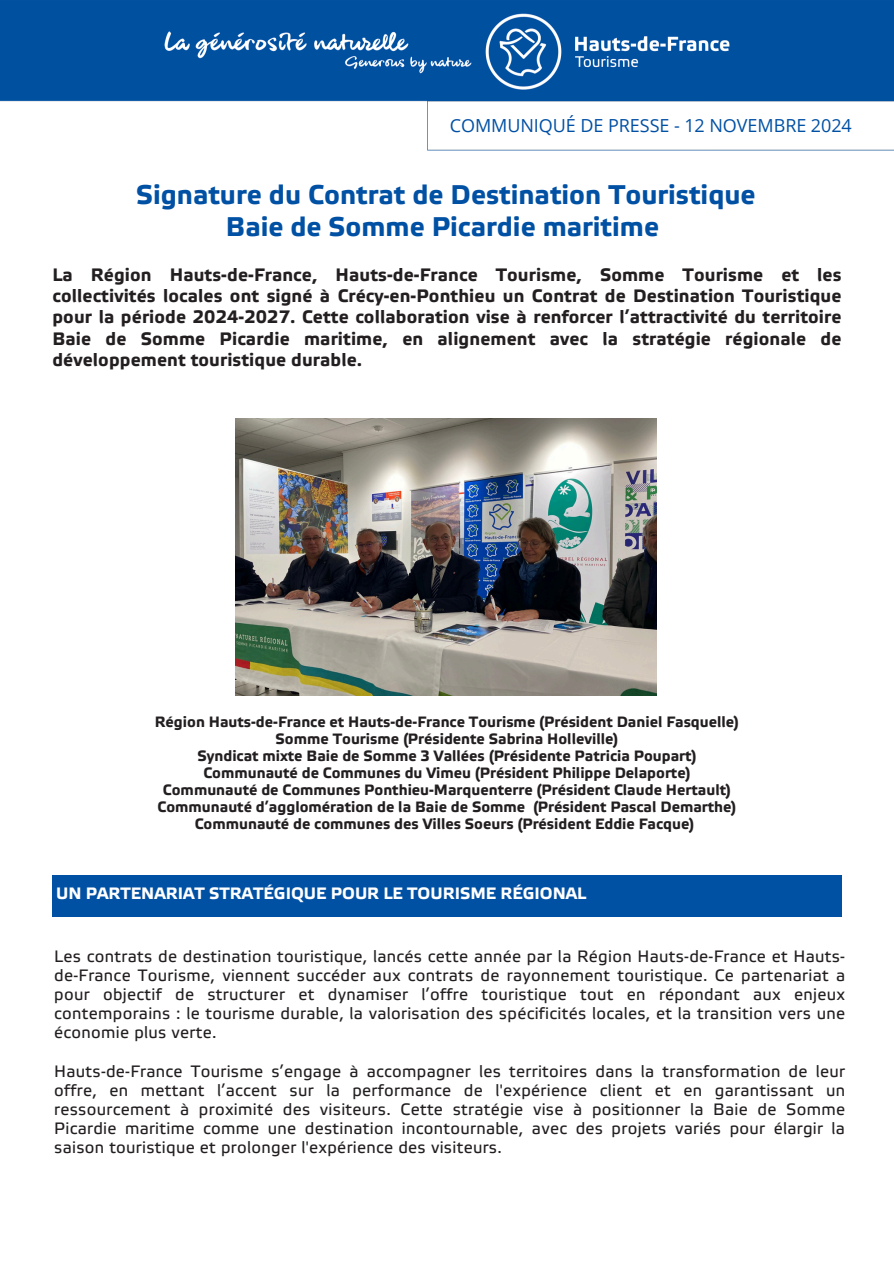
<style>
.page{position:relative;width:894px;height:1264px;background:#fff}
.page>*{position:absolute;margin:0;border:0;box-sizing:border-box;transform-origin:0 0}
.t1{font:700 27px/31.5px "Etelka Text Pro";color:#0050a4;text-align:center}
.t2{font:700 18px/21.3px "Etelka Text Pro";letter-spacing:.005em;color:#231f20;text-align:justify}
.t3{font:18px "Open Sans";letter-spacing:-.005em;color:#0050a4}
.t4{font:16.5px/19.2px "Etelka Text Pro";letter-spacing:.02em;color:#231f20;text-align:justify}
.t5{font:700 16.5px "Etelka Text Pro";color:#fff}
.t6{font:700 15px "Etelka Text Pro";color:#231f20}
.s1{color:#fff}
</style>
<div class="page">
<div style="left:52px;top:874px;width:789px;height:42px;background:#0050a4"></div>
<img style="left:0;top:0;width:893px;height:151px">
<img style="left:235px;top:418px;width:421px;height:277px">
<h1 class="t3" style="left:449px;top:113px;width:403px">COMMUNIQUÉ DE PRESSE - 12 NOVEMBRE 2024</h1>
<p class="t1" style="left:136px;top:180px;width:620px">Signature du Contrat de Destination Touristique<br>Baie de Somme Picardie maritime</p>
<h4 class="t2" style="left:52px;top:264px;width:790px">La Région Hauts-de-France, Hauts-de-France Tourisme, Somme Tourisme et les collectivités locales ont signé à Crécy-en-Ponthieu un Contrat de Destination Touristique pour la période 2024-2027. Cette collaboration vise à renforcer l’attractivité du territoire Baie de Somme Picardie maritime, en alignement avec la stratégie régionale de développement touristique durable.</h4>
<p class="t6" style="left:155px;top:714px;width:585px">Région Hauts-de-France et Hauts-de-France Tourisme (Président Daniel Fasquelle)</p>
<p class="t6" style="left:275px;top:730px;width:344px">Somme Tourisme (Présidente Sabrina Holleville)</p>
<p class="t6" style="left:197px;top:747px;width:500px">Syndicat mixte Baie de Somme 3 Vallées (Présidente Patricia Poupart)</p>
<h2 class="t6" style="left:203px;top:764px;width:488px">Communauté de Communes du Vimeu (Président Philippe Delaporte)</h2>
<p class="t6" style="left:163px;top:781px;width:569px">Communauté de Communes Ponthieu-Marquenterre (Président Claude Hertault)</p>
<h5 class="t6" style="left:157px;top:798px;width:580px">Communauté d’agglomération de la Baie de Somme (Président Pascal Demarthe)</h5>
<h5 class="t6" style="left:195px;top:815px;width:506px">Communauté de communes des Villes Soeurs (Président Eddie Facque)<span class="s1">)</span></h5>
<p class="t5" style="left:56px;top:884px;width:531px">UN PARTENARIAT STRATÉGIQUE POUR LE TOURISME RÉGIONAL</p>
<p class="t4" style="left:54px;top:947px;width:792px">Les contrats de destination touristique, lancés cette année par la Région Hauts-de-France et Hauts&shy;de-France Tourisme, viennent succéder aux contrats de rayonnement touristique. Ce partenariat a pour objectif de structurer et dynamiser l’offre touristique tout en répondant aux enjeux contemporains : le tourisme durable, la valorisation des spécificités locales, et la transition vers une économie plus verte.</p>
<p class="t4" style="left:54px;top:1061px;width:792px">Hauts-de-France Tourisme s’engage à accompagner les territoires dans la transformation de leur offre, en mettant l’accent sur la performance de l'expérience client et en garantissant un ressourcement à proximité des visiteurs. Cette stratégie vise à positionner la Baie de Somme Picardie maritime comme une destination incontournable, avec des projets variés pour élargir la saison touristique et prolonger l'expérience des visiteurs.</p>
</div>
